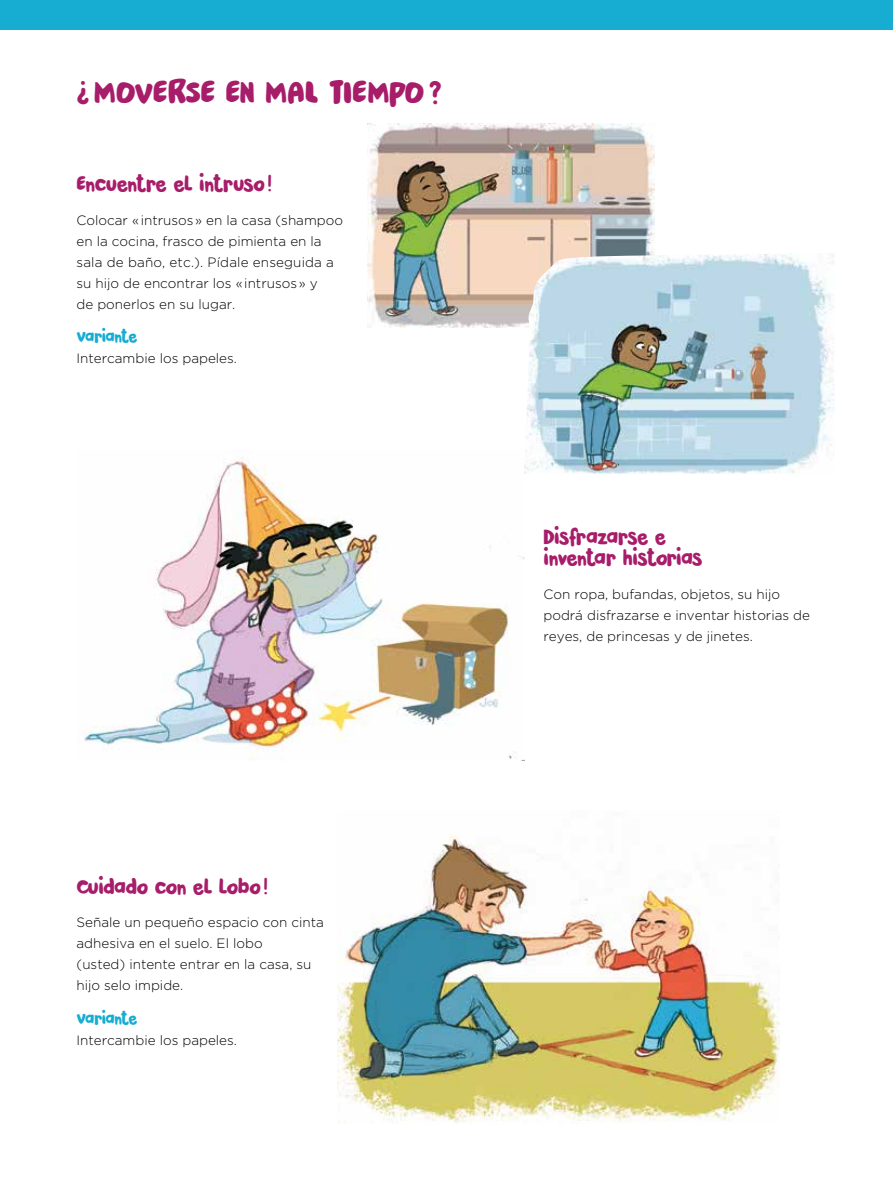
<style>
.page{position:relative;width:893px;height:1191px;background:#fff}
.page>*{position:absolute;margin:0;border:0;box-sizing:border-box;transform-origin:0 0}
.t1{font:33px "Pardesi";letter-spacing:-.025em;color:#a71d6a}
.t2{font:21px/21px "Pardesi";letter-spacing:-.03em;color:#a71d6a}
.t3{font:16.5px "Pardesi";letter-spacing:-.05em;color:#17acd2}
.t4{font:300 13.5px/21px "Gotham";color:#000}
</style>
<div class="page">
<div style="left:0;top:0;width:893px;height:30px;background:#17acd2"></div>
<img style="left:337px;top:835px;width:442px;height:289px">
<img style="left:84px;top:458px;width:440px;height:302px">
<img style="left:368px;top:123px;width:287px;height:204px">
<img style="left:524px;top:253px;width:310px;height:220px">
<h1 class="t1" style="left:77px;top:68px;width:367px">¿MOVERSE EN MAL TIEMPO?</h1>
<h2 class="t2" style="left:77px;top:173px;width:197px">ENCUENTRE EL INTRUSO !</h2>
<p class="t4" style="left:77px;top:209px;width:268px">Colocar «intrusos» en la casa (shampoo en la cocina, frasco de pimienta en la sala de baño, etc.). Pídale enseguida a su hijo de encontrar los «intrusos» y<br>de ponerlos en su lugar.</p>
<p class="t3" style="left:77px;top:324px;width:62px">VARIANTE</p>
<p class="t4" style="left:77px;top:348px;width:162px">Intercambie los papeles.</p>
<h2 class="t2" style="left:77px;top:875px;width:193px">CUIDADO CON EL LOBO !</h2>
<p class="t4" style="left:77px;top:912px;width:249px">Señale un pequeño espacio con cinta adhesiva en el suelo. El lobo<br>(usted) intente entrar en la casa, su hijo selo impide.</p>
<p class="t3" style="left:77px;top:1006px;width:62px">VARIANTE</p>
<p class="t4" style="left:77px;top:1029px;width:162px">Intercambie los papeles.</p>
<h2 class="t2" style="left:543px;top:526px;width:161px">DISFRAZARSE E<br>INVENTAR HISTORIAS</h2>
<p class="t4" style="left:543px;top:583px;width:268px">Con ropa, bufandas, objetos, su hijo podrá disfrazarse e inventar historias de reyes, de princesas y de jinetes.</p>
</div>
